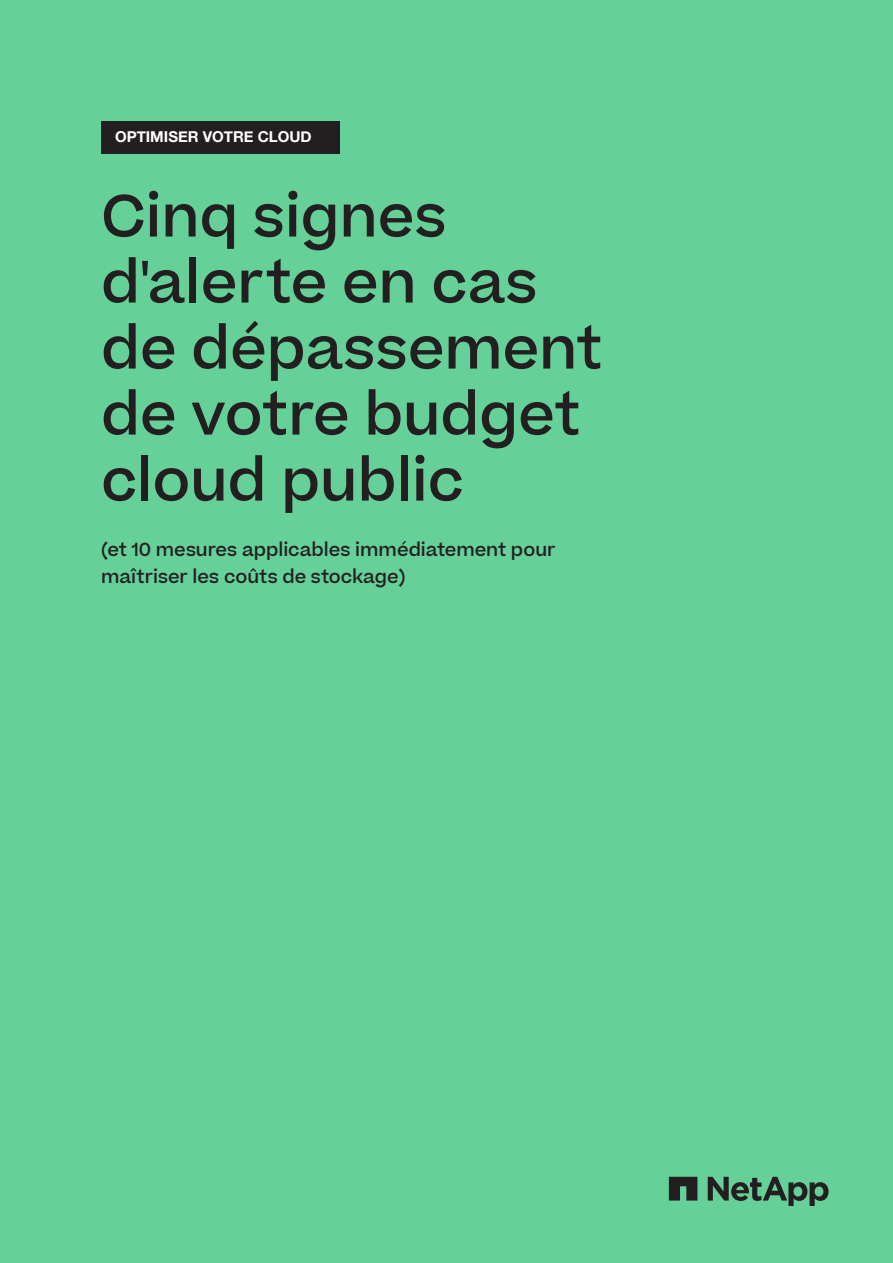
<style>
.page{position:relative;width:893px;height:1263px;background:#65d097}
.page>*{position:absolute;margin:0;border:0;box-sizing:border-box;transform-origin:0 0}
.t1{font:500 57px/66px "Beatrice";color:#231f20}
.t2{font:500 18px/27px "Beatrice";color:#231f20}
.t3{font:700 15px "Helvetica Neue";color:#fff}
</style>
<div class="page">
<svg style="left:708px;top:1177px;width:120px;height:29px"></svg>
<svg style="left:669px;top:1177px;width:28px;height:23px"></svg>
<div style="left:101px;top:121px;width:239px;height:32px;background:#231f20"></div>
<p class="t3" style="left:115px;top:125px;width:198px">OPTIMISER VOTRE CLOUD</p>
<h1 class="t1" style="left:101px;top:183px;width:503px">Cinq signes d'alerte en cas de dépassement de votre budget cloud public</h1>
<p class="t2" style="left:101px;top:535px;width:456px">(et 10 mesures applicables immédiatement pour maîtriser les coûts de stockage)</p>
</div>
